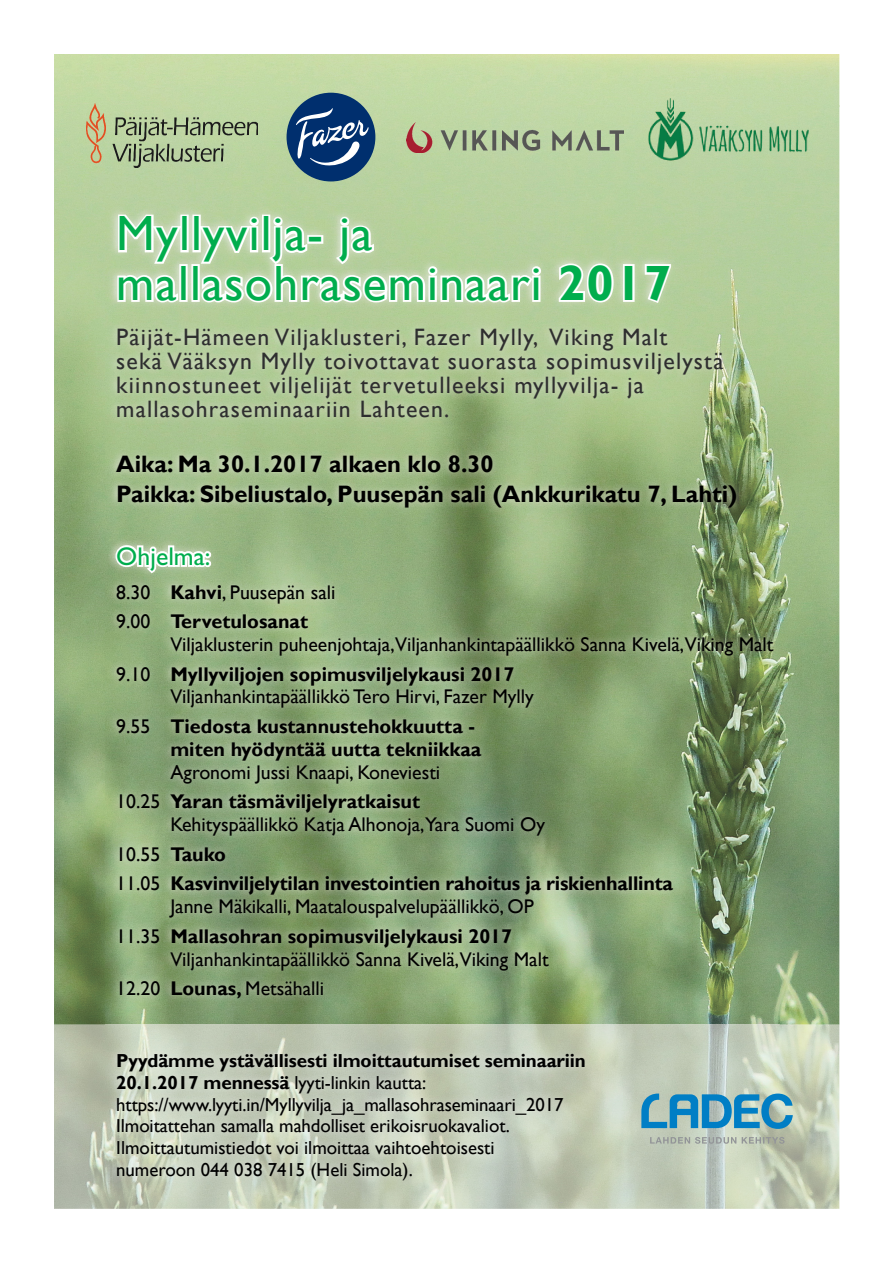
<style>
.page{position:relative;width:893px;height:1263px;background:#fff}
.page>*{position:absolute;margin:0;border:0;box-sizing:border-box;transform-origin:0 0}
.t1{font:49.5px/49.5px "Gill Sans";letter-spacing:.025em;color:#00ad4d}
.t2{font:25.8px "Gill Sans Std";color:#00ad4d}
.t3{font:23.7px/23.7px "Gill Sans";letter-spacing:.05em;color:#2e2e2f}
.t4{font:700 23.7px/30px "Gill Sans";color:#000}
.t5{font:19.8px/29.7px "Gill Sans";color:#000}
.t6{font:700 19.8px/29.7px "Gill Sans";letter-spacing:-.01em;color:#000}
.t7{font:18.75px/21.8px "Gill Sans";letter-spacing:-.005em;color:#000}
.s1{font-weight:700}
.s2{font-weight:400}
</style>
<div class="page">
<img style="left:54px;top:54px;width:785px;height:52px">
<img style="left:54px;top:106px;width:52px;height:919px">
<div style="left:211px;top:106px;width:471px;height:100px;background:#bad3a1"></div>
<img style="left:787px;top:106px;width:52px;height:919px">
<div style="left:106px;top:167px;width:105px;height:39px;background:#b9d1a0"></div>
<img style="left:779px;top:211px;width:8px;height:814px">
<img style="left:54px;top:1025px;width:785px;height:184px">
<div style="left:286px;top:93px;width:89px;height:88px;background:#002f6e;border-radius:50%"></div>
<svg style="left:296px;top:107px;width:72px;height:65px"></svg>
<img style="left:407px;top:122px;width:216px;height:31px">
<img style="left:646px;top:93px;width:165px;height:73px">
<img style="left:83px;top:102px;width:175px;height:65px">
<img style="left:106px;top:206px;width:413px;height:819px">
<img style="left:519px;top:206px;width:260px;height:819px">
<img style="left:106px;top:1025px;width:673px;height:162px">
<svg style="left:115px;top:211px;width:428px;height:94px"></svg>
<svg style="left:556px;top:262px;width:117px;height:44px"></svg>
<svg style="left:113px;top:543px;width:100px;height:33px"></svg>
<svg style="left:641px;top:1094px;width:151px;height:35px;background:#5da3bf"></svg>
<svg style="left:650px;top:1137px;width:134px;height:7px"></svg>
<h1 class="t1" style="left:116px;top:213px;width:556px">Myllyvilja- ja mallasohraseminaari <span class="s1">2017</span></h1>
<p class="t3" style="left:116px;top:327px;width:608px">Päijät-Hämeen Viljaklusteri, Fazer Mylly, Viking Malt<br>sekä Vääksyn Mylly toivottavat suorasta sopimusviljelystä kiinnostuneet viljelijät tervetulleeksi myllyvilja- ja mallasohraseminaariin Lahteen.</p>
<p class="t4" style="left:116px;top:451px;width:622px">Aika: Ma 30.1.2017 alkaen klo 8.30<br>Paikka: Sibeliustalo, Puusepän sali (Ankkurikatu 7, Lahti)</p>
<h2 class="t2" style="left:116px;top:547px;width:96px">Ohjelma:</h2>
<p class="t5" style="left:116px;top:579px;width:221px">8.30 <span class="s1">Kahvi</span>, Puusepän sali<br>9.00 <span class="s1">Tervetulosanat</span></p>
<p class="t5" style="left:116px;top:631px;width:658px;text-indent:54px">Viljaklusterin puheenjohtaja,Viljanhankintapäällikkö Sanna Kivelä,Viking Malt<br>9.10 <span class="s1">Myllyviljojen sopimusviljelykausi 2017</span></p>
<p class="t5" style="left:116px;top:683px;width:419px;text-indent:54px">Viljanhankintapäällikkö Tero Hirvi, Fazer Mylly<br>9.55 <span class="s1">Tiedosta kustannustehokkuutta -</span></p>
<p class="t6" style="left:170px;top:736px;width:312px">miten hyödyntää uutta tekniikkaa</p>
<p class="t5" style="left:116px;top:759px;width:325px;text-indent:54px">Agronomi Jussi Knaapi, Koneviesti<br>10.25 <span class="s1">Yaran täsmäviljelyratkaisut</span></p>
<p class="t6" style="left:116px;top:811px;width:558px;text-indent:54px"><span class="s2">Kehityspäällikkö Katja Alhonoja,Yara Suomi Oy<br>10.55</span> Tauko<br><span class="s2">11.05</span> Kasvinviljelytilan investointien rahoitus ja riskienhallinta</p>
<p class="t5" style="left:116px;top:893px;width:419px;text-indent:54px">Janne Mäkikalli, Maatalouspalvelupäällikkö, OP<br>11.35 <span class="s1">Mallasohran sopimusviljelykausi 2017</span></p>
<p class="t5" style="left:116px;top:946px;width:434px;text-indent:54px">Viljanhankintapäällikkö Sanna Kivelä,Viking Malt<br>12.20 <span class="s1">Lounas,</span> Metsähalli</p>
<p class="t7" style="left:116px;top:1051px;width:471px"><span class="s1">Pyydämme ystävällisesti ilmoittautumiset seminaariin 20.1.2017 mennessä</span> lyyti-linkin kautta: https://www.lyyti.in/Myllyvilja_ja_mallasohraseminaari_2017<br>Ilmoitattehan samalla mahdolliset erikoisruokavaliot.<br>Ilmoittautumistiedot voi ilmoittaa vaihtoehtoisesti<br>numeroon 044 038 7415 (Heli Simola).</p>
</div>
